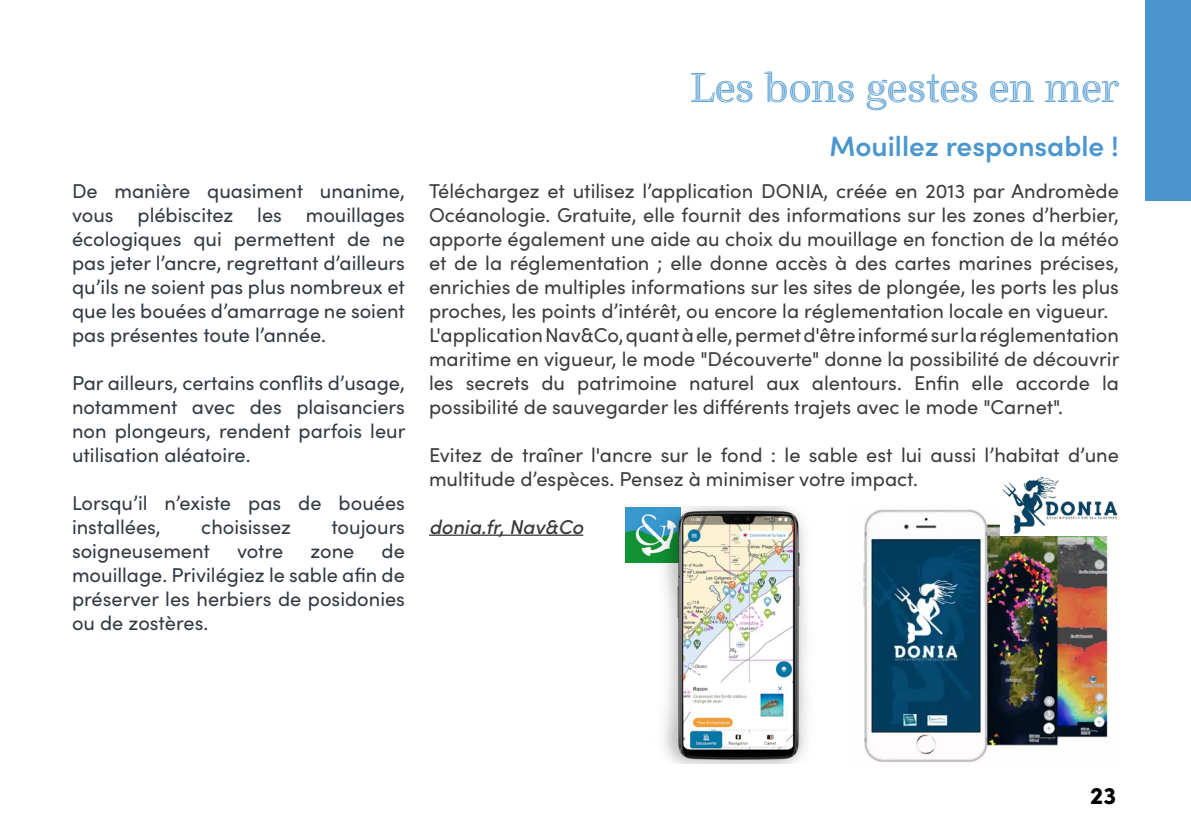
<style>
.page{position:relative;width:1191px;height:840px;background:#fff}
.page>*{position:absolute;margin:0;border:0;box-sizing:border-box;transform-origin:0 0}
.t1{font:42px "Ryman";color:#4b96cf}
.t2{font:600 28px "Sofia Pro";color:#4b96cf}
.t3{font:900 24px "Sofia Pro";color:#000}
.t4{font:20px/24px "Sofia Pro";color:#3c3c3b}
.t5{font:20px/24px "Sofia Pro";color:#343a41;text-align:justify}
.t6{font:italic 500 20px "Sofia Pro";color:#3c3c3b}
</style>
<div class="page">
<hr style="left:429px;top:534px;width:154px;height:1px;background:#3c3c3b">
<img style="left:625px;top:507px;width:28px;height:55px">
<img style="left:863px;top:509px;width:246px;height:254px">
<img style="left:653px;top:506px;width:154px;height:256px">
<img style="left:1000px;top:477px;width:118px;height:58px">
<div style="left:1145px;top:0;width:46px;height:200px;background:#4b96cf"></div>
<p class="t5" style="left:72px;top:177px;width:334px">De manière quasiment unanime, vous plébiscitez les mouillages écologiques qui permettent de ne pas jeter l’ancre, regrettant d’ailleurs qu’ils ne soient pas plus nombreux et que les bouées d’amarrage ne soient pas présentes toute l’année.</p>
<p class="t5" style="left:72px;top:369px;width:335px">Par ailleurs, certains conflits d’usage, notamment avec des plaisanciers non plongeurs, rendent parfois leur utilisation aléatoire.</p>
<p class="t5" style="left:72px;top:489px;width:334px">Lorsqu’il n’existe pas de bouées installées,</p>
<p class="t5" style="left:201px;top:513px;width:91px">choisissez</p>
<p class="t5" style="left:331px;top:513px;width:75px">toujours</p>
<p class="t5" style="left:72px;top:537px;width:139px">soigneusement</p>
<p class="t5" style="left:237px;top:537px;width:48px">votre</p>
<p class="t5" style="left:310px;top:537px;width:46px">zone</p>
<p class="t5" style="left:72px;top:537px;width:334px;text-indent:309px">de mouillage. Privilégiez le sable afin de préserver les herbiers de posidonies ou de zostères.</p>
<h1 class="t1" style="left:690px;top:64px;width:430px">Les bons gestes en mer</h1>
<h2 class="t2" style="left:829px;top:125px;width:291px">Mouillez responsable !</h2>
<p class="t4" style="left:429px;top:177px;width:692px">Téléchargez et utilisez l’application DONIA, créée en 2013 par Andromède Océanologie. Gratuite, elle fournit des informations sur les zones d’herbier, apporte également une aide au choix du mouillage en fonction de la météo et de la réglementation ; elle donne accès à des cartes marines précises, enrichies de multiples informations sur les sites de plongée, les ports les plus proches, les points d’intérêt, ou encore la réglementation locale en vigueur.<br>L'application Nav&amp;Co, quant à elle, permet d'être informé sur la réglementation maritime en vigueur, le mode "Découverte" donne la possibilité de découvrir les secrets du patrimoine naturel aux alentours. Enfin elle accorde la possibilité de sauvegarder les différents trajets avec le mode "Carnet".</p>
<p class="t4" style="left:429px;top:441px;width:691px">Evitez de traîner l'ancre sur le fond : le sable est lui aussi l’habitat d’une multitude d’espèces. Pensez à minimiser votre impact.</p>
<p class="t6" style="left:429px;top:512px;width:156px">donia.fr, Nav&amp;Co</p>
<p class="t3" style="left:1090px;top:776px;width:27px">23</p>
</div>
